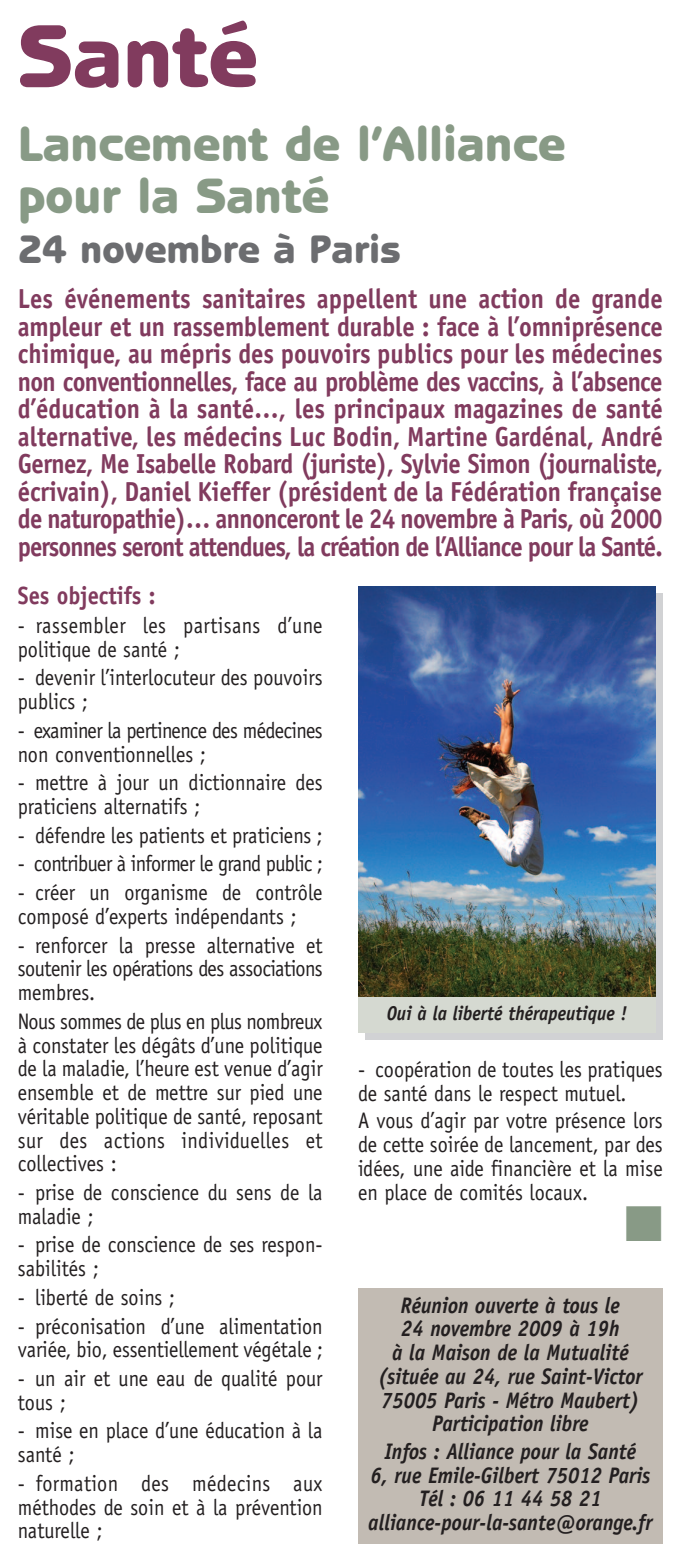
<style>
.page{position:relative;width:680px;height:1553px;background:#fff}
.page>*{position:absolute;margin:0;border:0;box-sizing:border-box;transform-origin:0 0}
.t1{font:800 90px "Benguiat Gothic";color:#813b5e}
.t2{font:800 50px/52.5px "Benguiat Gothic";color:#889a86}
.t3{font:50px "Zapf Dingbats ITC";color:#889a86}
.t4{font:800 40px "Benguiat Gothic";color:#6c6d70}
.t5{font:700 27.5px/27.5px "Officina Sans";letter-spacing:-.04em;color:#813b5e;text-align:justify;scale:.9 1}
.t6{font:700 25px "Officina Sans";color:#813b5e;scale:.9 1}
.t7{font:22.5px/23.8px "Officina Sans";color:#231f20;scale:.9 1}
.t8{font:italic 700 22.5px/23.8px "Officina Sans";color:#231f20;text-align:center;scale:.9 1}
.t9{font:22.5px/23.8px "Officina Sans";letter-spacing:-.03em;color:#231f20;scale:.9 1}
.t10{font:22.5px/23.8px "Officina Sans";letter-spacing:.02em;color:#231f20;scale:.9 1}
.t11{font:italic 700 20px "Officina Sans";color:#231f20;scale:.9 1}
</style>
<div class="page">
<img style="left:358px;top:586px;width:305px;height:958px">
<h1 class="t1" style="left:18px;top:3px;width:242px">Santé</h1>
<h2 class="t2" style="left:18px;top:117px;width:549px">Lancement de l’Alliance pour la Santé</h2>
<h3 class="t4" style="left:18px;top:226px;width:384px">24 novembre à Paris</h3>
<p class="t5" style="left:18px;top:285px;width:719px">Les événements sanitaires appellent une action de grande ampleur et un rassemblement durable : face à l’omniprésence chimique, au mépris des pouvoirs publics pour les médecines non conventionnelles, face au problème des vaccins, à l’absence d’éducation à la santé…, les principaux magazines de santé alternative, les médecins Luc Bodin, Martine Gardénal, André Gernez, Me Isabelle Robard (juriste), Sylvie Simon (journaliste, écrivain), Daniel Kieffer (président de la Fédération française de naturopathie)… annonceront le 24 novembre à Paris, où 2000 personnes seront attendues, la création de l’Alliance pour la Santé.</p>
<p class="t6" style="left:18px;top:580px;width:154px">Ses objectifs :</p>
<p class="t10" style="left:18px;top:613px;width:340px">- rassembler les partisans d’une politique de santé ;</p>
<p class="t7" style="left:18px;top:666px;width:340px">- devenir l’interlocuteur des pouvoirs publics ;</p>
<p class="t9" style="left:18px;top:718px;width:340px">- examiner la pertinence des médecines non conventionnelles ;</p>
<p class="t7" style="left:18px;top:771px;width:340px">- mettre à jour un dictionnaire des praticiens alternatifs ;</p>
<p class="t7" style="left:18px;top:823px;width:340px">- défendre les patients et praticiens ;</p>
<p class="t9" style="left:18px;top:852px;width:340px">- contribuer à informer le grand public ;</p>
<p class="t7" style="left:18px;top:880px;width:340px">- créer un organisme de contrôle composé d’experts indépendants ;</p>
<p class="t7" style="left:18px;top:933px;width:340px;text-align:justify">- renforcer la presse alternative et soutenir les opérations des associations membres.</p>
<p class="t7" style="left:18px;top:1009px;width:340px;text-align:justify">Nous sommes de plus en plus nombreux à constater les dégâts d’une politique de la maladie, l’heure est venue d’agir ensemble et de mettre sur pied une véritable politique de santé, reposant sur des actions individuelles et collectives :</p>
<p class="t7" style="left:18px;top:1180px;width:340px">- prise de conscience du sens de la maladie ;</p>
<p class="t7" style="left:18px;top:1233px;width:340px">- prise de conscience de ses respon&shy;sabilités ;</p>
<p class="t7" style="left:18px;top:1285px;width:176px">- liberté de soins ;</p>
<p class="t7" style="left:18px;top:1314px;width:340px">- préconisation d’une alimentation variée, bio, essentiellement végétale ;</p>
<p class="t7" style="left:18px;top:1366px;width:340px">- un air et une eau de qualité pour tous ;</p>
<p class="t7" style="left:18px;top:1419px;width:340px">- mise en place d’une éducation à la santé ;</p>
<p class="t7" style="left:18px;top:1471px;width:340px;text-align:justify">- formation des médecins aux méthodes de soin et à la prévention naturelle ;</p>
<p class="t11" style="left:387px;top:1001px;width:269px">Oui à la liberté thérapeutique !</p>
<p class="t7" style="left:358px;top:1058px;width:340px">- coopération de toutes les pratiques de santé dans le respect mutuel.</p>
<p class="t7" style="left:358px;top:1109px;width:340px;text-align:justify">A vous d’agir par votre présence lors de cette soirée de lancement, par des idées, une aide financière et la mise en place de comités locaux.</p>
<h2 class="t3" style="left:625px;top:1200px;width:40px">■</h2>
<p class="t8" style="left:378px;top:1293px;width:295px">Réunion ouverte à tous le<br>24 novembre 2009 à 19h<br>à la Maison de la Mutualité (située au 24, rue Saint-Victor<br>75005 Paris - Métro Maubert)<br>Participation libre</p>
<p class="t8" style="left:368px;top:1439px;width:317px">Infos : Alliance pour la Santé<br>6, rue Emile-Gilbert 75012 Paris<br>Tél : 06 11 44 58 21 alliance-pour-la-sante@orange.fr</p>
</div>
